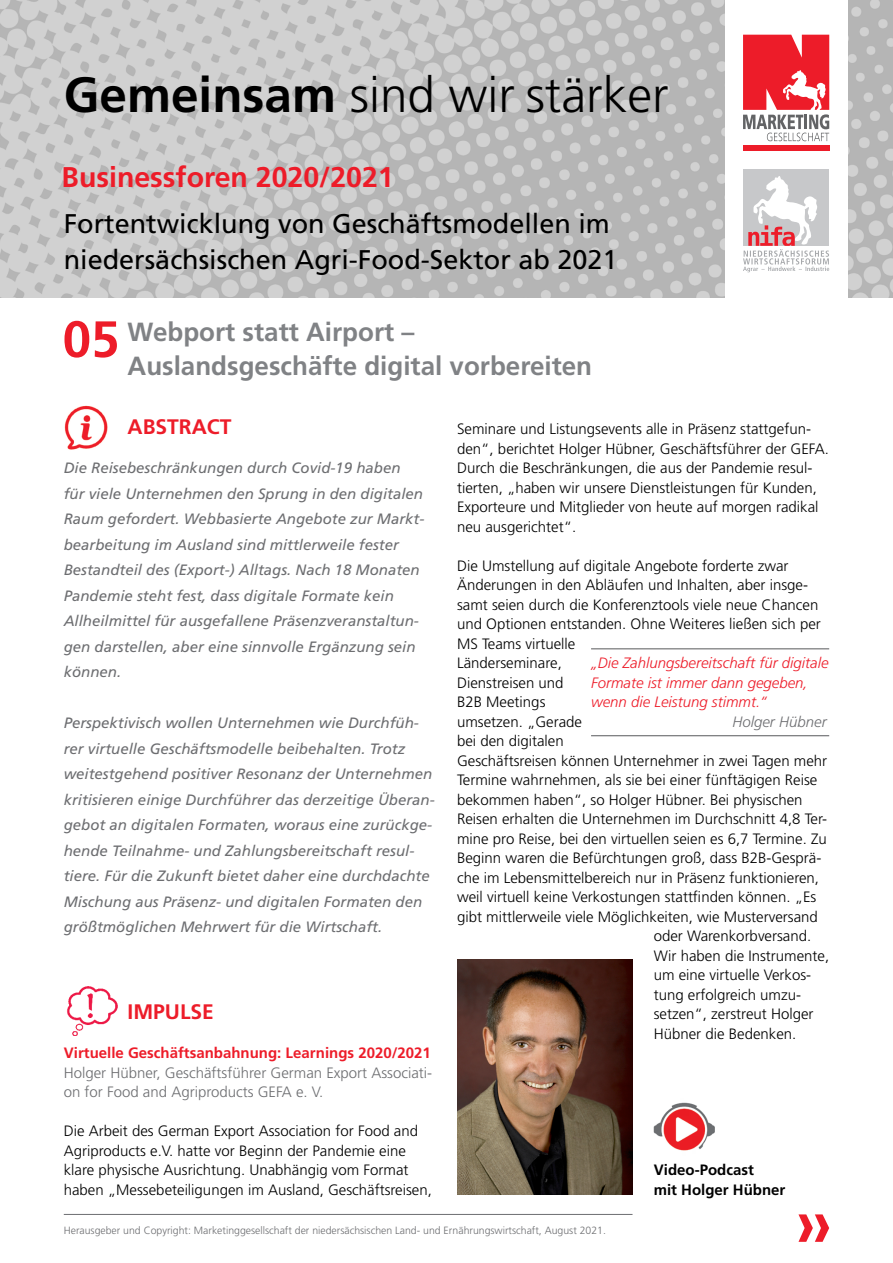
<style>
.page{position:relative;width:893px;height:1263px;background:#fff}
.page>*{position:absolute;margin:0;border:0;box-sizing:border-box;transform-origin:0 0}
.t1{font:700 51px "Frutiger";color:#ed1c29}
.t2{font:300 49.5px "Frutiger";color:#000}
.t3{font:700 28.5px "Frutiger";color:#ed1c29}
.t4{font:27px/36px "Frutiger";color:#000}
.t5{font:700 26.25px/34.5px "Frutiger";color:#808285}
.t6{font:700 21px "Frutiger";color:#ed1c29}
.t7{font:300 15px/19.5px "Frutiger";color:#000}
.t8{font:italic 15px/25.5px "Frutiger";color:#6d6e71}
.t9{font:italic 300 15px/19.5px "Frutiger";color:#ed1c29}
.t10{font:300 15px/19.5px "Frutiger";color:#6d6e71}
.t11{font:700 15px "Frutiger";color:#ed1c29}
.t12{font:700 15px/19.5px "Frutiger";color:#000}
.t13{font:italic 300 15px "Frutiger";color:#6d6e71}
.t14{font:300 10.5px "Frutiger";color:#6d6e71}
.s1{font-weight:700}
</style>
<div class="page">
<img style="left:0;top:0;width:893px;height:298px">
<div style="left:725px;top:0;width:122px;height:301px;background:#fff"></div>
<div style="left:743px;top:145px;width:86px;height:6px;background:#ed1c29"></div>
<svg style="left:743px;top:35px;width:86px;height:106px"></svg>
<div style="left:744px;top:169px;width:85px;height:77px;background:#c7c8ca"></div>
<svg style="left:743px;top:176px;width:86px;height:96px"></svg>
<svg style="left:798px;top:1214px;width:31px;height:28px"></svg>
<img style="left:457px;top:959px;width:175px;height:236px">
<img style="left:64px;top:405px;width:44px;height:45px">
<hr style="left:64px;top:1214px;width:568px;height:1px;background:#6d6e71">
<img style="left:653px;top:1102px;width:62px;height:49px">
<hr style="left:591px;top:648px;width:238px;height:1px;background:#58595b">
<hr style="left:591px;top:735px;width:238px;height:1px;background:#58595b">
<img style="left:67px;top:987px;width:51px;height:49px">
<h2 class="t2" style="left:64px;top:67px;width:606px"><span class="s1">Gemeinsam</span> sind wir stärker</h2>
<h3 class="t3" style="left:62px;top:160px;width:334px">Businessforen 2020/2021</h3>
<h3 class="t4" style="left:64px;top:206px;width:555px">Fortentwicklung von Geschäftsmodellen im niedersächsischen Agri-Food-Sektor ab 2021</h3>
<h1 class="t1" style="left:63px;top:309px;width:58px">05</h1>
<h3 class="t5" style="left:128px;top:314px;width:466px">Webport statt Airport –<br>Auslandsgeschäfte digital vorbereiten</h3>
<h3 class="t6" style="left:128px;top:415px;width:105px">Abstract</h3>
<p class="t8" style="left:64px;top:455px;width:362px">Die Reisebeschränkungen durch Covid-19 haben für viele Unternehmen den Sprung in den digitalen Raum gefordert. Webbasierte Angebote zur Markt&shy;bearbeitung im Ausland sind mittlerweile fester Bestandteil des (Export-) Alltags. Nach 18 Monaten Pandemie steht fest, dass digitale Formate kein Allheilmittel für ausgefallene Präsenzveranstaltun&shy;gen darstellen, aber eine sinnvolle Ergänzung sein können.</p>
<p class="t8" style="left:64px;top:710px;width:372px">Perspektivisch wollen Unternehmen wie Durchfüh&shy;rer virtuelle Geschäftsmodelle beibehalten. Trotz weitestgehend positiver Resonanz der Unternehmen kritisieren einige Durchführer das derzeitige Überan&shy;gebot an digitalen Formaten, woraus eine zurückge&shy;hende Teilnahme- und Zahlungsbereitschaft resul&shy;tiere. Für die Zukunft bietet daher eine durchdachte Mischung aus Präsenz- und digitalen Formaten den größtmöglichen Mehrwert für die Wirtschaft.</p>
<h3 class="t6" style="left:128px;top:1000px;width:88px">Impulse</h3>
<p class="t11" style="left:64px;top:1044px;width:369px">Virtuelle Geschäftsanbahnung: Learnings 2020/2021</p>
<p class="t10" style="left:64px;top:1063px;width:370px">Holger Hübner, Geschäftsführer German Export Associati&shy;on for Food and Agriproducts GEFA e. V.</p>
<p class="t7" style="left:64px;top:1121px;width:370px">Die Arbeit des German Export Association for Food and Agriproducts e.V. hatte vor Beginn der Pandemie eine klare physische Ausrichtung. Unabhängig vom Format haben „Messebeteiligungen im Ausland, Geschäftsreisen,</p>
<p class="t7" style="left:457px;top:419px;width:373px">Seminare und Listungsevents alle in Präsenz stattgefun&shy;den“, berichtet Holger Hübner, Geschäftsführer der GEFA.<br>Durch die Beschränkungen, die aus der Pandemie resul&shy;tierten, „haben wir unsere Dienstleistungen für Kunden, Exporteure und Mitglieder von heute auf morgen radikal neu ausgerichtet“.</p>
<p class="t7" style="left:457px;top:556px;width:333px">Die Umstellung auf digitale Angebote forderte zwar</p>
<p class="t7" style="left:457px;top:575px;width:352px">Änderungen in den Abläufen und Inhalten, aber insge-</p>
<p class="t7" style="left:457px;top:595px;width:363px">samt seien durch die Konferenztools viele neue Chancen</p>
<p class="t7" style="left:457px;top:614px;width:365px">und Optionen entstanden. Ohne Weiteres ließen sich per</p>
<p class="t7" style="left:457px;top:634px;width:120px">MS Teams virtuelle</p>
<p class="t7" style="left:457px;top:653px;width:106px">Länderseminare,</p>
<p class="t7" style="left:457px;top:673px;width:108px">Dienstreisen und</p>
<p class="t7" style="left:457px;top:692px;width:90px">B2B Meetings</p>
<p class="t7" style="left:457px;top:712px;width:127px">umsetzen. „Gerade</p>
<p class="t7" style="left:457px;top:731px;width:108px">bei den digitalen</p>
<p class="t7" style="left:457px;top:751px;width:372px">Geschäftsreisen können Unternehmer in zwei Tagen mehr</p>
<p class="t7" style="left:457px;top:770px;width:362px">Termine wahrnehmen, als sie bei einer fünftägigen Reise</p>
<p class="t7" style="left:457px;top:790px;width:347px">bekommen haben“, so Holger Hübner. Bei physischen</p>
<p class="t7" style="left:457px;top:809px;width:372px">Reisen erhalten die Unternehmen im Durchschnitt 4,8 Ter-</p>
<p class="t7" style="left:457px;top:829px;width:371px">mine pro Reise, bei den virtuellen seien es 6,7 Termine. Zu</p>
<p class="t7" style="left:457px;top:848px;width:366px">Beginn waren die Befürchtungen groß, dass B2B-Gesprä-</p>
<p class="t7" style="left:457px;top:868px;width:363px">che im Lebensmittelbereich nur in Präsenz funktionieren,</p>
<p class="t7" style="left:457px;top:887px;width:361px">weil virtuell keine Verkostungen stattfinden können. „Es</p>
<p class="t7" style="left:457px;top:907px;width:362px">gibt mittlerweile viele Möglichkeiten, wie Musterversand</p>
<p class="t7" style="left:654px;top:926px;width:159px">oder Warenkorbversand.</p>
<p class="t7" style="left:654px;top:946px;width:177px">Wir haben die Instrumente,</p>
<p class="t7" style="left:654px;top:965px;width:159px">um eine virtuelle Verkos-</p>
<p class="t7" style="left:654px;top:985px;width:149px">tung erfolgreich umzu-</p>
<p class="t7" style="left:654px;top:1004px;width:161px">setzen“, zerstreut Holger</p>
<p class="t7" style="left:654px;top:1024px;width:144px">Hübner die Bedenken.</p>
<p class="t9" style="left:591px;top:653px;width:239px">„Die Zahlungsbereitschaft für digitale<br>Formate ist immer dann gegeben, wenn die Leistung stimmt.“</p>
<p class="t13" style="left:732px;top:713px;width:96px">Holger Hübner</p>
<p class="t12" style="left:654px;top:1160px;width:133px">Video-Podcast<br>mit Holger Hübner</p>
<p class="t14" style="left:64px;top:1224px;width:544px">Herausgeber und Copyright: Marketinggesellschaft der niedersächsischen Land- und Ernährungswirtschaft, August 2021.</p>
</div>
